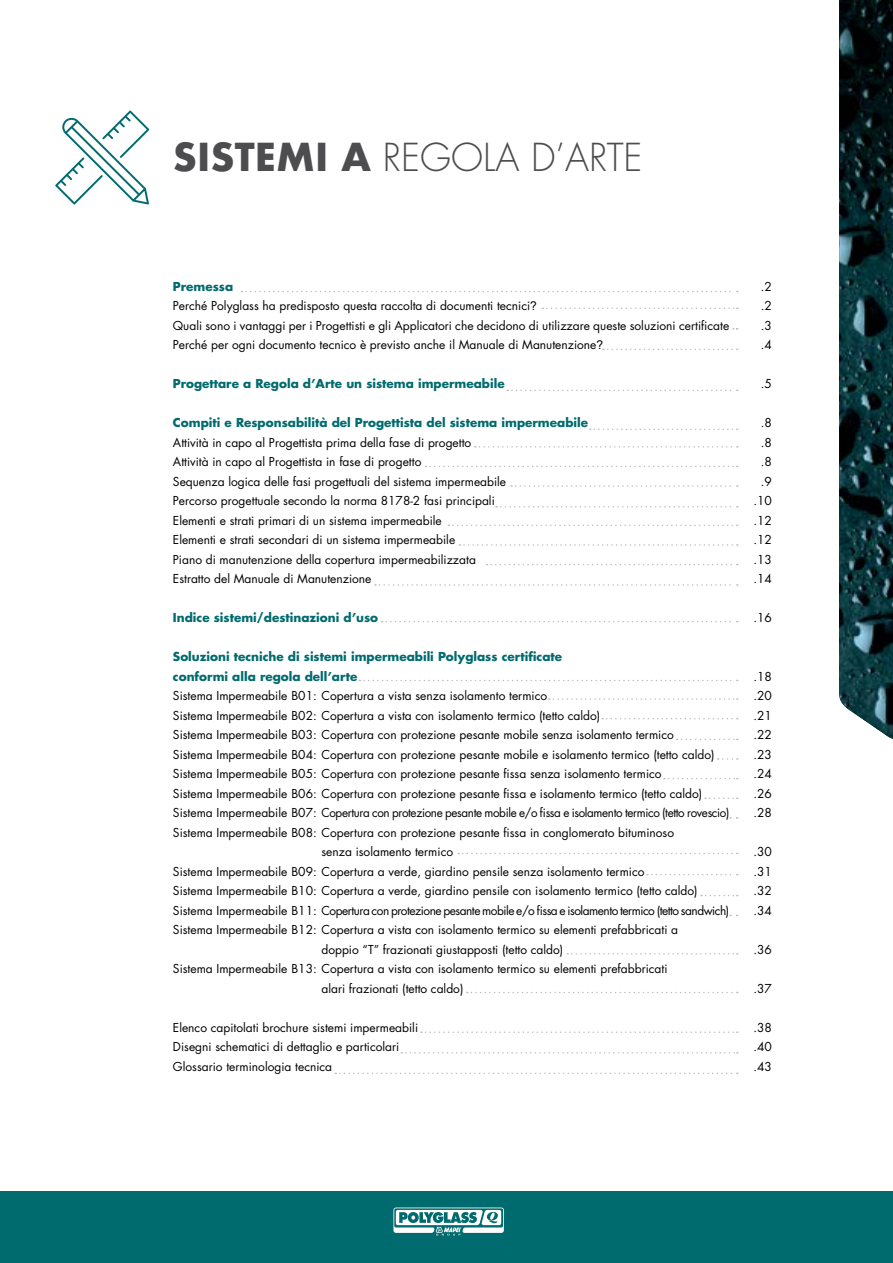
<style>
.page{position:relative;width:893px;height:1263px;background:#fff}
.page>*{position:absolute;margin:0;border:0;box-sizing:border-box;transform-origin:0 0}
.t1{font:300 37.5px "Futura";color:#4d4d4f}
.t2{font:12px/19.5px "Futura Std";color:#000;text-align:justify}
.t3{font:700 12px/19.5px "Futura Std";color:#006b6e}
.t4{font:12px "Futura Std";letter-spacing:-.03em;color:#000}
.t5{font:12px "Futura Std";letter-spacing:-.04em;color:#000}
.s1{font-weight:700}
.s2{font-weight:700;color:#006b6e}
.s3{font-family:"Arial"}
</style>
<div class="page">
<div style="left:0;top:1191px;width:893px;height:72px;background:#006b6e"></div>
<svg style="left:393px;top:1207px;width:111px;height:28px"></svg>
<img style="left:839px;top:0;width:54px;height:739px">
<svg style="left:55px;top:110px;width:94px;height:94px"></svg>
<svg style="left:542px;top:308px;width:196px;height:1px"></svg>
<svg style="left:590px;top:429px;width:148px;height:1px"></svg>
<svg style="left:511px;top:485px;width:227px;height:2px"></svg>
<svg style="left:496px;top:506px;width:242px;height:1px"></svg>
<svg style="left:448px;top:525px;width:290px;height:1px"></svg>
<svg style="left:459px;top:544px;width:279px;height:2px"></svg>
<svg style="left:487px;top:564px;width:251px;height:1px"></svg>
<svg style="left:375px;top:584px;width:363px;height:2px"></svg>
<svg style="left:549px;top:698px;width:189px;height:2px"></svg>
<svg style="left:602px;top:718px;width:136px;height:1px"></svg>
<svg style="left:677px;top:739px;width:61px;height:1px"></svg>
<svg style="left:664px;top:778px;width:74px;height:1px"></svg>
<svg style="left:718px;top:758px;width:20px;height:2px"></svg>
<svg style="left:705px;top:797px;width:33px;height:2px"></svg>
<svg style="left:701px;top:895px;width:37px;height:1px"></svg>
<svg style="left:567px;top:953px;width:171px;height:1px"></svg>
<svg style="left:467px;top:992px;width:271px;height:1px"></svg>
<svg style="left:401px;top:1052px;width:337px;height:1px"></svg>
<svg style="left:335px;top:1072px;width:403px;height:2px"></svg>
<svg style="left:421px;top:1031px;width:317px;height:2px"></svg>
<svg style="left:458px;top:853px;width:280px;height:1px"></svg>
<svg style="left:647px;top:874px;width:91px;height:1px"></svg>
<svg style="left:359px;top:680px;width:379px;height:1px"></svg>
<svg style="left:382px;top:621px;width:356px;height:1px"></svg>
<svg style="left:475px;top:446px;width:263px;height:2px"></svg>
<svg style="left:425px;top:466px;width:313px;height:1px"></svg>
<svg style="left:507px;top:390px;width:231px;height:1px"></svg>
<svg style="left:603px;top:349px;width:135px;height:1px"></svg>
<svg style="left:241px;top:291px;width:497px;height:1px"></svg>
<h1 class="t1" style="left:173px;top:133px;width:471px"><span class="s1">SISTEMI A</span> REGOLA D’ARTE</h1>
<p class="t2" style="left:173px;top:277px;width:558px;text-align:left"><span class="s2">Premessa<br></span>Perché Polyglass ha predisposto questa raccolta di documenti tecnici<span class="s3">?<br></span>Quali sono i vantaggi per i Progettisti e gli Applicatori che decidono di utilizzare queste soluzioni certificate Perché per ogni documento tecnico è previsto anche il Manuale di Manutenzione<span class="s3">?</span></p>
<p class="t3" style="left:173px;top:374px;width:333px">Progettare a Regola d’Arte un sistema impermeabile</p>
<p class="t3" style="left:173px;top:413px;width:417px">Compiti e Responsabilità del Progettista del sistema impermeabile</p>
<p class="t2" style="left:173px;top:433px;width:335px;text-align:left">Attività in capo al Progettista prima della fase di progetto Attività in capo al Progettista in fase di progetto<br>Sequenza logica delle fasi progettuali del sistema impermeabile Percorso progettuale secondo la norma 8178-2 fasi principali Elementi e strati primari di un sistema impermeabile<br>Elementi e strati secondari di un sistema impermeabile<br>Piano di manutenzione della copertura impermeabilizzata Estratto del Manuale di Manutenzione</p>
<p class="t3" style="left:173px;top:608px;width:207px">Indice sistemi/destinazioni d’uso</p>
<p class="t3" style="left:173px;top:647px;width:391px">Soluzioni tecniche di sistemi impermeabili Polyglass certificate conformi alla regola dell’arte</p>
<p class="t2" style="left:173px;top:686px;width:376px">Sistema Impermeabile B01: Copertura a vista senza isolamento termico</p>
<p class="t2" style="left:173px;top:706px;width:429px">Sistema Impermeabile B02: Copertura a vista con isolamento termico (tetto caldo)</p>
<p class="t2" style="left:173px;top:725px;width:502px">Sistema Impermeabile B03: Copertura con protezione pesante mobile senza isolamento termico</p>
<p class="t2" style="left:173px;top:745px;width:543px">Sistema Impermeabile B04: Copertura con protezione pesante mobile e isolamento termico (tetto caldo)</p>
<p class="t2" style="left:173px;top:764px;width:490px">Sistema Impermeabile B05: Copertura con protezione pesante fissa senza isolamento termico</p>
<p class="t2" style="left:173px;top:784px;width:531px">Sistema Impermeabile B06: Copertura con protezione pesante fissa e isolamento termico (tetto caldo)</p>
<p class="t4" style="left:173px;top:805px;width:558px">Sistema Impermeabile B07: Copertura con protezione pesante mobile e/o fissa e isolamento termico (tetto rovescio)</p>
<p class="t2" style="left:173px;top:823px;width:503px">Sistema Impermeabile B08: Copertura con protezione pesante fissa in conglomerato bituminoso</p>
<p class="t2" style="left:321px;top:842px;width:133px">senza isolamento termico</p>
<p class="t2" style="left:173px;top:862px;width:473px">Sistema Impermeabile B09: Copertura a verde, giardino pensile senza isolamento termico</p>
<p class="t2" style="left:173px;top:881px;width:526px">Sistema Impermeabile B10: Copertura a verde, giardino pensile con isolamento termico (tetto caldo)</p>
<p class="t5" style="left:173px;top:902px;width:558px">Sistema Impermeabile B11: Copertura con protezione pesante mobile e/o fissa e isolamento termico (tetto sandwich)</p>
<p class="t2" style="left:173px;top:920px;width:507px">Sistema Impermeabile B12: Copertura a vista con isolamento termico su elementi prefabbricati a</p>
<p class="t2" style="left:321px;top:940px;width:243px">doppio “t” frazionati giustapposti (tetto caldo)</p>
<p class="t2" style="left:173px;top:959px;width:496px">Sistema Impermeabile B13: Copertura a vista con isolamento termico su elementi prefabbricati</p>
<p class="t2" style="left:321px;top:979px;width:143px">alari frazionati (tetto caldo)</p>
<p class="t2" style="left:173px;top:1018px;width:247px;text-align:left">Elenco capitolati brochure sistemi impermeabili<br>Disegni schematici di dettaglio e particolari<br>Glossario terminologia tecnica</p>
<p class="t2" style="left:761px;top:277px;width:13px">.2 .2 .3 .4</p>
<p class="t2" style="left:761px;top:374px;width:13px">.5</p>
<p class="t2" style="left:753px;top:413px;width:20px;text-align:right">.8 .8 .8 .9 .10 .12 .12 .13 .14</p>
<p class="t2" style="left:753px;top:608px;width:20px">.16</p>
<p class="t2" style="left:753px;top:667px;width:20px">.18 .20 .21 .22 .23 .24 .26 .28</p>
<p class="t2" style="left:753px;top:842px;width:20px">.30 .31 .32 .34</p>
<p class="t2" style="left:753px;top:940px;width:20px">.36</p>
<p class="t2" style="left:753px;top:979px;width:20px">.37</p>
<p class="t2" style="left:753px;top:1018px;width:20px">.38 .40 .43</p>
</div>
